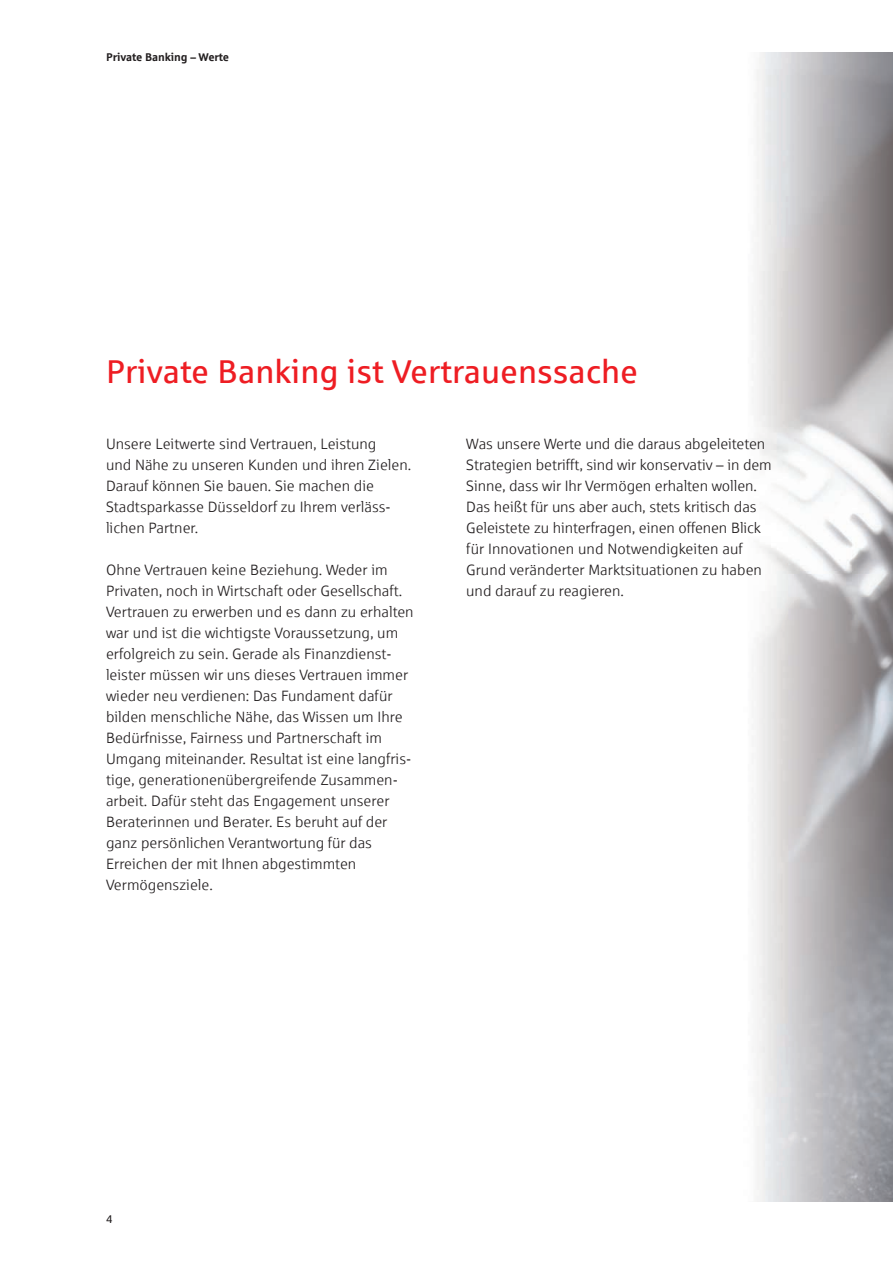
<style>
.page{position:relative;width:893px;height:1263px;background:#fff}
.page>*{position:absolute;margin:0;border:0;box-sizing:border-box;transform-origin:0 0}
.t1{font:33px "Sparkasse Rg";color:#ee1d23}
.t2{font:15px/21px "Sparkasse Lt";color:#231f20}
.t3{font:700 11.25px "Sparkasse Rg";letter-spacing:-.01em;color:#231f20}
.t4{font:11.25px "Sparkasse Rg";color:#231f20}
</style>
<div class="page">
<img style="left:757px;top:53px;width:135px;height:1148px">
<p class="t3" style="left:106px;top:50px;width:125px">Private Banking – Werte</p>
<h1 class="t1" style="left:106px;top:351px;width:533px">Private Banking ist Vertrauenssache</h1>
<p class="t2" style="left:106px;top:433px;width:306px">Unsere Leitwerte sind Vertrauen, Leistung<br>und Nähe zu unseren Kunden und ihren Zielen.<br>Darauf können Sie bauen. Sie machen die Stadtsparkasse Düsseldorf zu Ihrem verläss&shy;lichen Partner.</p>
<p class="t2" style="left:106px;top:559px;width:309px">Ohne Vertrauen keine Beziehung. Weder im Privaten, noch in Wirtschaft oder Gesellschaft.<br>Vertrauen zu erwerben und es dann zu erhalten war und ist die wichtigste Voraussetzung, um erfolgreich zu sein. Gerade als Finanzdienst&shy;leister müssen wir uns dieses Vertrauen immer wieder neu verdienen: Das Fundament dafür bilden menschliche Nähe, das Wissen um Ihre Bedürfnisse, Fairness und Partnerschaft im Umgang miteinander. Resultat ist eine langfris&shy;tige, generationenübergreifende Zusammen&shy;arbeit. Dafür steht das Engagement unserer Beraterinnen und Berater. Es beruht auf der ganz persönlichen Verantwortung für das Erreichen der mit Ihnen abgestimmten Vermögensziele.</p>
<p class="t2" style="left:466px;top:433px;width:307px">Was unsere Werte und die daraus abgeleiteten Strategien betrifft, sind wir konservativ – in dem Sinne, dass wir Ihr Vermögen erhalten wollen.<br>Das heißt für uns aber auch, stets kritisch das Geleistete zu hinterfragen, einen offenen Blick für Innovationen und Notwendigkeiten auf Grund veränderter Marktsituationen zu haben und darauf zu reagieren.</p>
<p class="t4" style="left:106px;top:1211px;width:8px">4</p>
</div>
